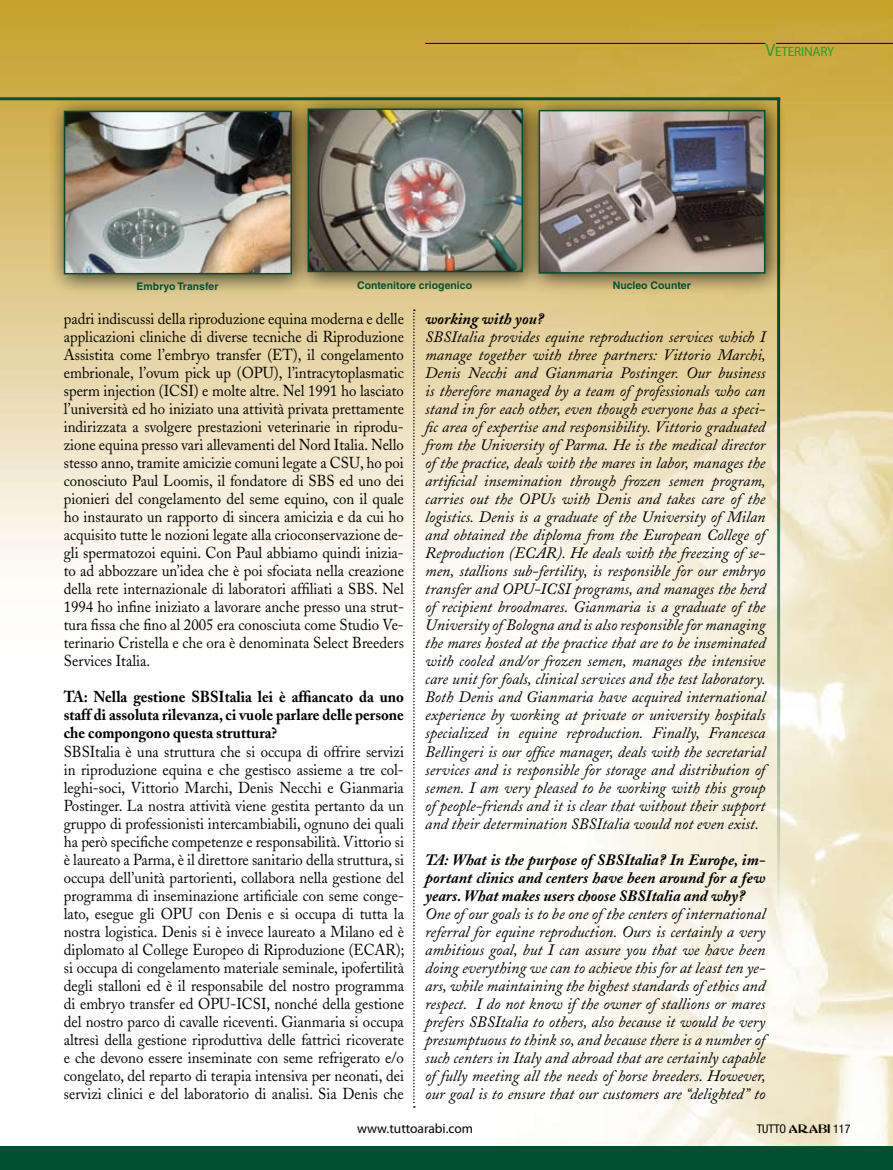
<style>
.page{position:relative;width:893px;height:1170px;background:#fff}
.page>*{position:absolute;margin:0;border:0;box-sizing:border-box;transform-origin:0 0}
.t1{font:15.75px/18px "Adobe Caslon";color:#000;text-align:justify;scale:.94 1}
.t2{font:italic 15.75px/18px "Adobe Caslon";color:#000;text-align:justify}
.t3{font:italic 700 15.75px/18px "Adobe Caslon";color:#000;text-align:justify}
.t4{font:700 15.75px/18px "Adobe Caslon";color:#000;text-align:justify;scale:.94 1}
.t5{font:13.5px "Myriad Pro";color:#000}
.t6{font:13.5px "Myriad Pro";letter-spacing:-.015em;color:#1fa22e}
.t7{font:condensed 12px "Helvetica Neue";color:#000}
.t8{font:700 10.5px "Helvetica";color:#015031}
.s1{font-size:18px}
.s2{font-family:"Abbess";font-stretch:normal}
</style>
<div class="page">
<img style="left:0;top:0;width:893px;height:1146px">
<svg style="left:413px;top:309px;width:2px;height:798px"></svg>
<hr style="left:776px;top:43px;width:117px;height:1px;background:#000">
<hr style="left:425px;top:43px;width:340px;height:1px;background:#000">
<hr style="left:0;top:97px;width:780px;height:3px;background:#015031">
<hr style="left:777px;top:98px;width:3px;height:829px;background:#015031">
<div style="left:0;top:1146px;width:893px;height:23px;background:#015031"></div>
<div style="left:291px;top:92px;width:261px;height:209px;background:#000;opacity:.75"></div>
<img style="left:321px;top:111px;width:199px;height:158px">
<div style="left:308px;top:108px;width:215px;height:164px;border:2px solid #015031"></div>
<div style="left:522px;top:93px;width:273px;height:210px;background:#000;opacity:.75"></div>
<img style="left:542px;top:113px;width:220px;height:157px">
<div style="left:539px;top:110px;width:226px;height:163px;border:2px solid #015031"></div>
<div style="left:47px;top:94px;width:274px;height:209px;background:#000;opacity:.75"></div>
<img style="left:67px;top:114px;width:222px;height:157px">
<div style="left:64px;top:111px;width:228px;height:163px;border:2px solid #015031"></div>
<p class="t6" style="left:765px;top:43px;width:71px"><span class="s1">V</span>ETERINARY</p>
<p class="t8" style="left:137px;top:279px;width:83px">Embryo Transfer</p>
<p class="t8" style="left:357px;top:279px;width:117px">Contenitore criogenico</p>
<p class="t8" style="left:613px;top:279px;width:79px">Nucleo Counter</p>
<p class="t1" style="left:64px;top:310px;width:363px">padri indiscussi della riproduzione equina moderna e delle applicazioni cliniche di diverse tecniche di Riproduzione Assistita come l’embryo transfer (ET), il congelamento embrionale, l’ovum pick up (OPU), l’intracytoplasmatic sperm injection (ICSI) e molte altre. Nel 1991 ho lasciato l’università ed ho iniziato una attività privata prettamente indirizzata a svolgere prestazioni veterinarie in riprodu&shy;zione equina presso vari allevamenti del Nord Italia. Nello stesso anno, tramite amicizie comuni legate a CSU, ho poi conosciuto Paul Loomis, il fondatore di SBS ed uno dei pionieri del congelamento del seme equino, con il quale ho instaurato un rapporto di sincera amicizia e da cui ho acquisito tutte le nozioni legate alla crioconservazione de&shy;gli spermatozoi equini. Con Paul abbiamo quindi inizia&shy;to ad abbozzare un’idea che è poi sfociata nella creazione della rete internazionale di laboratori affiliati a SBS. Nel 1994 ho infine iniziato a lavorare anche presso una strut&shy;tura fissa che fino al 2005 era conosciuta come Studio Ve&shy;terinario Cristella e che ora è denominata Select Breeders Services Italia.</p>
<p class="t4" style="left:64px;top:688px;width:363px">TA: Nella gestione SBSItalia lei è affiancato da uno staff di assoluta rilevanza, ci vuole parlare delle persone che compongono questa struttura?</p>
<p class="t1" style="left:64px;top:742px;width:364px">SBSItalia è una struttura che si occupa di offrire servizi in riproduzione equina e che gestisco assieme a tre col&shy;leghi-soci, Vittorio Marchi, Denis Necchi e Gianmaria Postinger. La nostra attività viene gestita pertanto da un gruppo di professionisti intercambiabili, ognuno dei quali ha però specifiche competenze e responsabilità. Vittorio si è laureato a Parma, è il direttore sanitario della struttura, si occupa dell’unità partorienti, collabora nella gestione del programma di inseminazione artificiale con seme conge&shy;lato, esegue gli OPU con Denis e si occupa di tutta la nostra logistica. Denis si è invece laureato a Milano ed è diplomato al College Europeo di Riproduzione (ECAR); si occupa di congelamento materiale seminale, ipofertilità degli stalloni ed è il responsabile del nostro programma di embryo transfer ed OPU-ICSI, nonché della gestione del nostro parco di cavalle riceventi. Gianmaria si occupa altresì della gestione riproduttiva delle fattrici ricoverate e che devono essere inseminate con seme refrigerato e/o congelato, del reparto di terapia intensiva per neonati, dei servizi clinici e del laboratorio di analisi. Sia Denis che</p>
<p class="t3" style="left:425px;top:310px;width:120px">working with you?</p>
<p class="t2" style="left:425px;top:328px;width:342px">SBSItalia provides equine reproduction services which I manage together with three partners: Vittorio Marchi, Denis Necchi and Gianmaria Postinger. Our business is therefore managed by a team of professionals who can stand in for each other, even though everyone has a speci&shy;fic area of expertise and responsibility. Vittorio graduated from the University of Parma. He is the medical director of the practice, deals with the mares in labor, manages the artificial insemination through frozen semen program, carries out the OPUs with Denis and takes care of the logistics. Denis is a graduate of the University of Milan and obtained the diploma from the European College of Reproduction (ECAR). He deals with the freezing of se&shy;men, stallions sub-fertility, is responsible for our embryo transfer and OPU-ICSI programs, and manages the herd of recipient broodmares. Gianmaria is a graduate of the University of Bologna and is also responsible for managing the mares hosted at the practice that are to be inseminated with cooled and/or frozen semen, manages the intensive care unit for foals, clinical services and the test laboratory.<br>Both Denis and Gianmaria have acquired international experience by working at private or university hospitals specialized in equine reproduction. Finally, Francesca Bellingeri is our office manager, deals with the secretarial services and is responsible for storage and distribution of semen. I am very pleased to be working with this group of people-friends and it is clear that without their support and their determination SBSItalia would not even exist.</p>
<p class="t3" style="left:425px;top:850px;width:342px">TA: What is the purpose of SBSItalia? In Europe, im&shy;portant clinics and centers have been around for a few years. What makes users choose SBSItalia and why?</p>
<p class="t2" style="left:425px;top:904px;width:342px">One of our goals is to be one of the centers of international referral for equine reproduction. Ours is certainly a very ambitious goal, but I can assure you that we have been doing everything we can to achieve this for at least ten ye&shy;ars, while maintaining the highest standards of ethics and respect. I do not know if the owner of stallions or mares prefers SBSItalia to others, also because it would be very presumptuous to think so, and because there is a number of such centers in Italy and abroad that are certainly capable of fully meeting all the needs of horse breeders. However, our goal is to ensure that our customers are “delighted” to</p>
<p class="t5" style="left:357px;top:1120px;width:118px">www.tuttoarabi.com</p>
<p class="t7" style="left:757px;top:1121px;width:95px">TUTTO <span class="s2">ARABI</span> 117</p>
</div>
